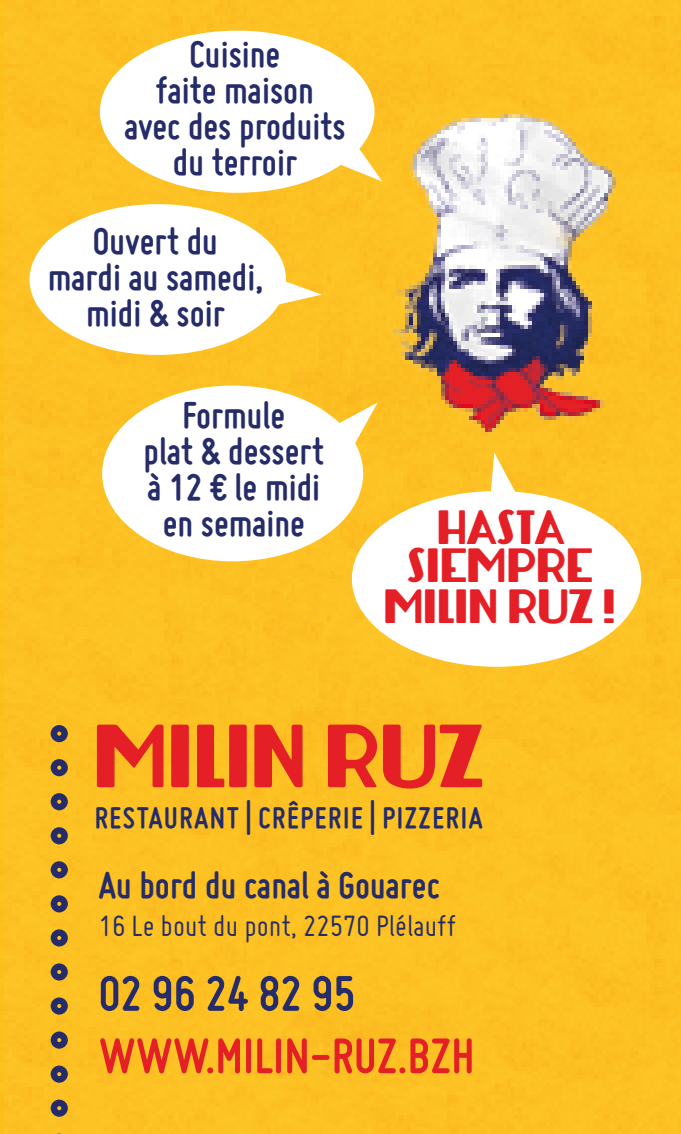
<style>
.page{position:relative;width:681px;height:1134px;background:#fff}
.page>*{position:absolute;margin:0;border:0;box-sizing:border-box;transform-origin:0 0}
.t1{font:700 76px "Miso";color:#252c69}
.t2{font:71.2px "Lemondrop";color:#e51f26}
.t3{font:700 52px "Miso";letter-spacing:.015em;color:#e51f26}
.t4{font:700 52px "Miso";color:#252c69}
.t5{font:700 40px/36px "Miso";color:#252c69;text-align:center}
.t6{font:38.4px/39.6px "Lemondrop";color:#e51f26;text-align:center}
.t7{font:700 32px "Miso";letter-spacing:.05em;color:#252c69}
.t8{font:32px "Miso";color:#252c69}
</style>
<div class="page">
<div style="left:0;top:0;width:680px;height:1134px;background:#fcc123"></div>
<img style="left:313px;top:91px;width:350px;height:345px">
<div style="left:351px;top:491px;width:290px;height:176px;background:#fff;border-radius:50%"></div>
<svg style="left:490px;top:452px;width:34px;height:41px"></svg>
<div style="left:102px;top:386px;width:261px;height:175px;background:#fff;border-radius:50%"></div>
<svg style="left:337px;top:403px;width:40px;height:55px"></svg>
<div style="left:29px;top:204px;width:257px;height:151px;background:#fff;border-radius:50%"></div>
<svg style="left:276px;top:279px;width:46px;height:30px"></svg>
<div style="left:100px;top:31px;width:274px;height:162px;background:#fff;border-radius:50%"></div>
<svg style="left:323px;top:144px;width:59px;height:38px"></svg>
<p class="t5" style="left:124px;top:35px;width:223px">Cuisine<br>faite maison avec des produits du terroir</p>
<p class="t5" style="left:48px;top:222px;width:217px">Ouvert du<br>mardi au samedi, midi &amp; soir</p>
<p class="t5" style="left:143px;top:397px;width:182px">Formule<br>plat &amp; dessert à 12 € le midi en semaine</p>
<p class="t6" style="left:383px;top:509px;width:234px">HASTA<br>SIEMPRE<br>MILIN RUZ !</p>
<h1 class="t1" style="left:13px;top:1118px;width:395px;rotate:-90deg">••••••••••••</h1>
<h2 class="t2" style="left:93px;top:706px;width:391px">MILIN RUZ</h2>
<p class="t7" style="left:95px;top:800px;width:389px">restaurant | crêperie | pizzeria</p>
<p class="t5" style="left:99px;top:866px;width:342px">Au bord du canal à Gouarec</p>
<p class="t8" style="left:99px;top:908px;width:359px">16 Le bout du pont, 22570 Plélauff</p>
<h3 class="t4" style="left:99px;top:964px;width:258px">02 96 24 82 95</h3>
<h3 class="t3" style="left:99px;top:1026px;width:376px">www.milin-ruz.bzh</h3>
</div>
